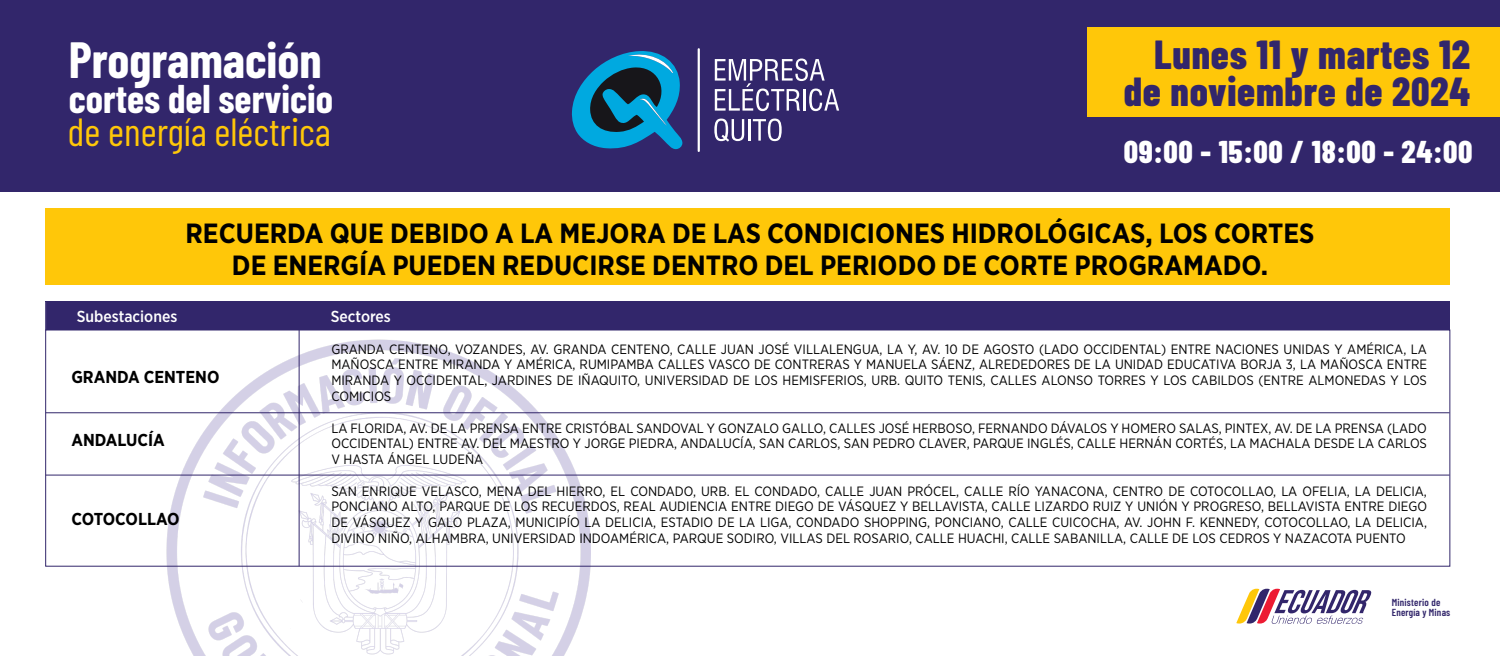
<style>
.page{position:relative;width:1500px;height:656px;background:#fff}
.page>*{position:absolute;margin:0;border:0;box-sizing:border-box;transform-origin:0 0}
.t1{font:700 49.65px "Barlow Condensed";color:#fff}
.t2{font:800 40.5px/36.8px "Barlow Condensed";letter-spacing:.02em;color:#32266b;text-align:right}
.t3{font:39.15px "Barlow Condensed";color:#ffc709}
.t4{font:700 39.15px "Barlow Condensed";color:#fff}
.t5{font:800 31.5px "Barlow Condensed";letter-spacing:.02em;color:#fff}
.t6{font:700 27.75px/31.5px "Gotham Narrow";color:#000;text-align:center}
.t7{font:700 17.25px "Gotham Narrow";color:#000}
.t8{font:700 17.25px "Gotham Narrow";letter-spacing:-.02em;color:#000}
.t9{font:500 15.98px "Gotham Narrow";color:#fff}
.t10{font:13.5px/15.8px "Gotham Narrow";color:#000;text-align:justify}
.t11{font:600 10.2px/10.2px "Barlow Condensed";letter-spacing:.02em;color:#32266b}
</style>
<div class="page">
<img style="left:153px;top:331px;width:437px;height:325px">
<svg style="left:1236px;top:588px;width:136px;height:36px"></svg>
<div style="left:0;top:0;width:1500px;height:192px;background:#32266b"></div>
<svg style="left:571px;top:51px;width:112px;height:99px"></svg>
<hr style="left:698px;top:48px;width:2px;height:104px;background:#fff">
<svg style="left:715px;top:58px;width:124px;height:53px"></svg>
<svg style="left:714px;top:119px;width:30px;height:23px"></svg>
<hr style="left:748px;top:119px;width:3px;height:22px;background:#fff">
<svg style="left:753px;top:119px;width:29px;height:22px"></svg>
<div style="left:45px;top:302px;width:1405px;height:28px;background:#32266b"></div>
<hr style="left:299px;top:302px;width:1px;height:264px;background:#32266b">
<hr style="left:46px;top:412px;width:1404px;height:1px;background:#32266b">
<hr style="left:46px;top:474px;width:1404px;height:1px;background:#32266b">
<div style="left:46px;top:208px;width:1404px;height:77px;background:#ffc709"></div>
<div style="left:1087px;top:27px;width:413px;height:90px;background:#ffc709"></div>
<h1 class="t1" style="left:69px;top:25px;width:254px">Programación</h1>
<h3 class="t4" style="left:69px;top:71px;width:266px">cortes del servicio</h3>
<h3 class="t3" style="left:68px;top:103px;width:265px">de energía eléctrica</h3>
<h2 class="t2" style="left:1124px;top:34px;width:348px">Lunes 11 y martes 12 de noviembre de 2024</h2>
<h3 class="t5" style="left:1124px;top:129px;width:350px">09:00 - 15:00 / 18:00 - 24:00</h3>
<h3 class="t6" style="left:186px;top:218px;width:1130px">RECUERDA QUE DEBIDO A LA MEJORA DE LAS CONDICIONES HIDROLÓGICAS, LOS CORTES<br>DE ENERGÍA PUEDEN REDUCIRSE DENTRO DEL PERIODO DE CORTE PROGRAMADO.</h3>
<p class="t9" style="left:77px;top:306px;width:102px">Subestaciones</p>
<p class="t9" style="left:331px;top:306px;width:62px">Sectores</p>
<p class="t7" style="left:71px;top:366px;width:150px">GRANDA CENTENO</p>
<p class="t7" style="left:71px;top:429px;width:95px">ANDALUCÍA</p>
<p class="t8" style="left:71px;top:508px;width:110px">COTOCOLLAO</p>
<p class="t10" style="left:331px;top:341px;width:1097px">GRANDA CENTENO, VOZANDES, AV. GRANDA CENTENO, CALLE JUAN JOSÉ VILLALENGUA, LA Y, AV. 10 DE AGOSTO (LADO OCCIDENTAL) ENTRE NACIONES UNIDAS Y AMÉRICA, LA MAÑOSCA ENTRE MIRANDA Y AMÉRICA, RUMIPAMBA CALLES VASCO DE CONTRERAS Y MANUELA SÁENZ, ALREDEDORES DE LA UNIDAD EDUCATIVA BORJA 3, LA MAÑOSCA ENTRE MIRANDA Y OCCIDENTAL, JARDINES DE IÑAQUITO, UNIVERSIDAD DE LOS HEMISFERIOS, URB. QUITO TENIS, CALLES ALONSO TORRES Y LOS CABILDOS (ENTRE ALMONEDAS Y LOS COMICIOS</p>
<p class="t10" style="left:331px;top:419px;width:1097px">LA FLORIDA, AV. DE LA PRENSA ENTRE CRISTÓBAL SANDOVAL Y GONZALO GALLO, CALLES JOSÉ HERBOSO, FERNANDO DÁVALOS Y HOMERO SALAS, PINTEX, AV. DE LA PRENSA (LADO OCCIDENTAL) ENTRE AV. DEL MAESTRO Y JORGE PIEDRA, ANDALUCÍA, SAN CARLOS, SAN PEDRO CLAVER, PARQUE INGLÉS, CALLE HERNÁN CORTÉS, LA MACHALA DESDE LA CARLOS V HASTA ÁNGEL LUDEÑA</p>
<p class="t10" style="left:331px;top:482px;width:1097px">SAN ENRIQUE VELASCO, MENA DEL HIERRO, EL CONDADO, URB. EL CONDADO, CALLE JUAN PRÓCEL, CALLE RÍO YANACONA, CENTRO DE COTOCOLLAO, LA OFELIA, LA DELICIA, PONCIANO ALTO, PARQUE DE LOS RECUERDOS, REAL AUDIENCIA ENTRE DIEGO DE VÁSQUEZ Y BELLAVISTA, CALLE LIZARDO RUIZ Y UNIÓN Y PROGRESO, BELLAVISTA ENTRE DIEGO DE VÁSQUEZ Y GALO PLAZA, MUNICIPÍO LA DELICIA, ESTADIO DE LA LIGA, CONDADO SHOPPING, PONCIANO, CALLE CUICOCHA, AV. JOHN F. KENNEDY, COTOCOLLAO, LA DELICIA, DIVINO NIÑO, ALHAMBRA, UNIVERSIDAD INDOAMÉRICA, PARQUE SODIRO, VILLAS DEL ROSARIO, CALLE HUACHI, CALLE SABANILLA, CALLE DE LOS CEDROS Y NAZACOTA PUENTO</p>
<p class="t11" style="left:1392px;top:596px;width:60px">Ministerio de<br>Energía y Minas</p>
</div>
